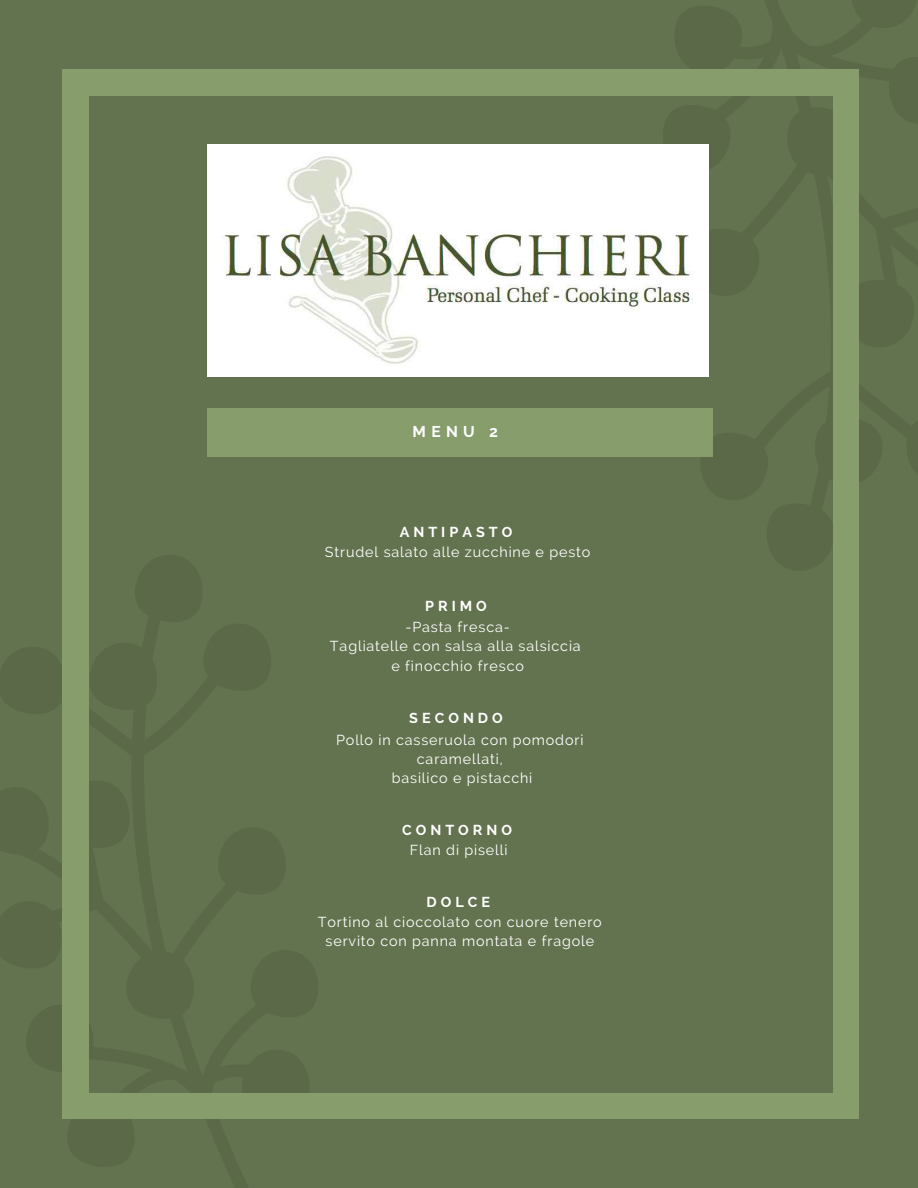
<style>
.page{position:relative;width:918px;height:1188px;background:#63734f}
.page>*{position:absolute;margin:0;border:0;box-sizing:border-box;transform-origin:0 0}
.t1{font:700 15.6px "Raleway";color:#fff}
.t2{font:14.4px/19.2px "Raleway";letter-spacing:.06em;color:#fff;text-align:center}
.t3{font:700 14.4px "Raleway";letter-spacing:.28em;color:#fff}
</style>
<div class="page">
<div style="left:833px;top:1093px;width:26px;height:26px;background:#879d6c"></div>
<div style="left:62px;top:94px;width:26px;height:1001px;background:#879d6c"></div>
<div style="left:62px;top:1093px;width:26px;height:26px;background:#879d6c"></div>
<div style="left:833px;top:94px;width:26px;height:1001px;background:#879d6c"></div>
<div style="left:87px;top:1093px;width:748px;height:26px;background:#879d6c"></div>
<div style="left:833px;top:69px;width:26px;height:26px;background:#879d6c"></div>
<div style="left:62px;top:69px;width:26px;height:26px;background:#879d6c"></div>
<div style="left:87px;top:69px;width:748px;height:26px;background:#879d6c"></div>
<div style="left:207px;top:408px;width:505px;height:49px;background:#879d6c"></div>
<img style="left:207px;top:144px;width:502px;height:233px">
<p class="t1" style="left:413px;top:422px;width:87px">MENU 2</p>
<p class="t3" style="left:400px;top:523px;width:114px">ANTIPASTO</p>
<p class="t2" style="left:325px;top:542px;width:267px">Strudel salato alle zucchine e pesto</p>
<p class="t3" style="left:425px;top:597px;width:63px">PRIMO</p>
<p class="t2" style="left:330px;top:618px;width:252px">-Pasta fresca-<br>Tagliatelle con salsa alla salsiccia e finocchio fresco</p>
<p class="t3" style="left:409px;top:710px;width:95px">SECONDO</p>
<p class="t2" style="left:336px;top:730px;width:249px">Pollo in casseruola con pomodori caramellati,<br>basilico e pistacchi</p>
<p class="t3" style="left:402px;top:821px;width:111px">CONTORNO</p>
<p class="t2" style="left:410px;top:840px;width:99px">Flan di piselli</p>
<p class="t3" style="left:426px;top:893px;width:65px">DOLCE</p>
<p class="t2" style="left:318px;top:912px;width:285px">Tortino al cioccolato con cuore tenero servito con panna montata e fragole</p>
</div>
